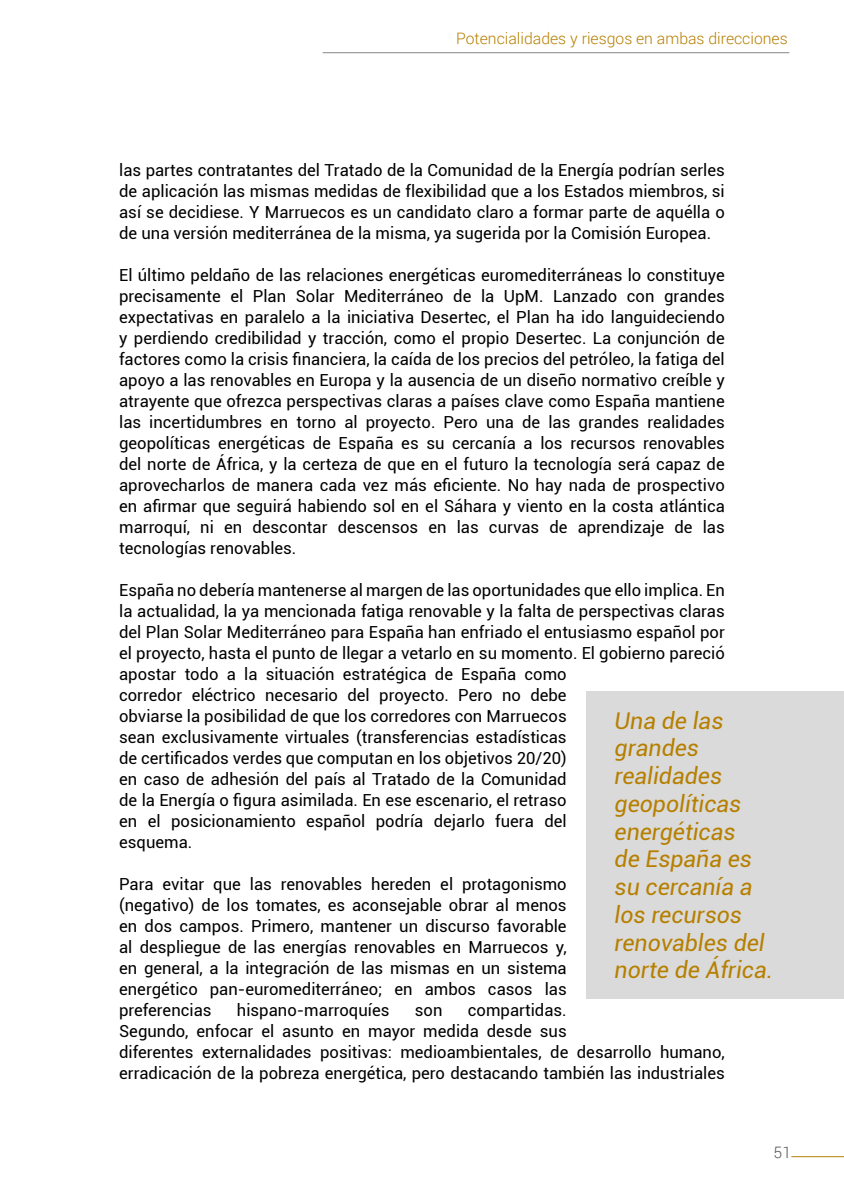
<style>
.page{position:relative;width:844px;height:1191px;background:#fff}
.page>*{position:absolute;margin:0;border:0;box-sizing:border-box;transform-origin:0 0}
.t1{font:italic 23.1px/27.7px "Roboto";color:#b67f00}
.t2{font:16.62px/21px "Roboto";color:#000;text-align:justify}
.t3{font:300 15.75px "Roboto";color:#b67f00}
.t4{font:300 15.75px "Roboto";color:#575756}
</style>
<div class="page">
<hr style="left:791px;top:1156px;width:52px;height:1px;background:#b67f00">
<hr style="left:322px;top:52px;width:467px;height:1px;background:#878787">
<div style="left:586px;top:691px;width:257px;height:307px;background:#dadada"></div>
<p class="t3" style="left:456px;top:27px;width:333px">Potencialidades y riesgos en ambas direcciones</p>
<p class="t2" style="left:119px;top:159px;width:607px">las partes contratantes del Tratado de la Comunidad de la Energía podrían serles de aplicación las mismas medidas de flexibilidad que a los Estados miembros, si así se decidiese. Y Marruecos es un candidato claro a formar parte de aquélla o de una versión mediterránea de la misma, ya sugerida por la Comisión Europea.</p>
<p class="t2" style="left:119px;top:264px;width:607px">El último peldaño de las relaciones energéticas euromediterráneas lo constituye precisamente el Plan Solar Mediterráneo de la UpM. Lanzado con grandes expectativas en paralelo a la iniciativa Desertec, el Plan ha ido languideciendo y perdiendo credibilidad y tracción, como el propio Desertec. La conjunción de factores como la crisis financiera, la caída de los precios del petróleo, la fatiga del apoyo a las renovables en Europa y la ausencia de un diseño normativo creíble y atrayente que ofrezca perspectivas claras a países clave como España mantiene las incertidumbres en torno al proyecto. Pero una de las grandes realidades geopolíticas energéticas de España es su cercanía a los recursos renovables del norte de África, y la certeza de que en el futuro la tecnología será capaz de aprovecharlos de manera cada vez más eficiente. No hay nada de prospectivo en afirmar que seguirá habiendo sol en el Sáhara y viento en la costa atlántica marroquí, ni en descontar descensos en las curvas de aprendizaje de las tecnologías renovables.</p>
<p class="t2" style="left:119px;top:579px;width:607px;text-align:left">España no debería mantenerse al margen de las oportunidades que ello implica. En la actualidad, la ya mencionada fatiga renovable y la falta de perspectivas claras del Plan Solar Mediterráneo para España han enfriado el entusiasmo español por el proyecto, hasta el punto de llegar a vetarlo en su momento. El gobierno pareció apostar todo a la situación estratégica de España como<br>corredor eléctrico necesario del proyecto. Pero no debe<br>obviarse la posibilidad de que los corredores con Marruecos<br>sean exclusivamente virtuales (transferencias estadísticas<br>de certificados verdes que computan en los objetivos 20/20)<br>en caso de adhesión del país al Tratado de la Comunidad<br>de la Energía o figura asimilada. En ese escenario, el retraso<br>en el posicionamiento español podría dejarlo fuera del<br>esquema.</p>
<p class="t2" style="left:119px;top:873px;width:449px">Para evitar que las renovables hereden el protagonismo (negativo) de los tomates, es aconsejable obrar al menos en dos campos. Primero, mantener un discurso favorable al despliegue de las energías renovables en Marruecos y, en general, a la integración de las mismas en un sistema energético pan-euromediterráneo; en ambos casos las preferencias</p>
<h1 class="t1" style="left:614px;top:706px;width:160px">Una de las grandes realidades geopolíticas energéticas<br>de España es su cercanía a los recursos renovables del norte de África.</h1>
<p class="t2" style="left:119px;top:999px;width:607px;text-align:left;text-indent:348px">compartidas.<br>Segundo, enfocar el asunto en mayor medida desde sus<br>diferentes externalidades positivas: medioambientales, de desarrollo humano, erradicación de la pobreza energética, pero destacando también las industriales</p>
<p class="t2" style="left:237px;top:999px;width:154px">hispano-marroquíes</p>
<p class="t2" style="left:415px;top:999px;width:29px">son</p>
<p class="t4" style="left:773px;top:1141px;width:19px">51</p>
</div>
